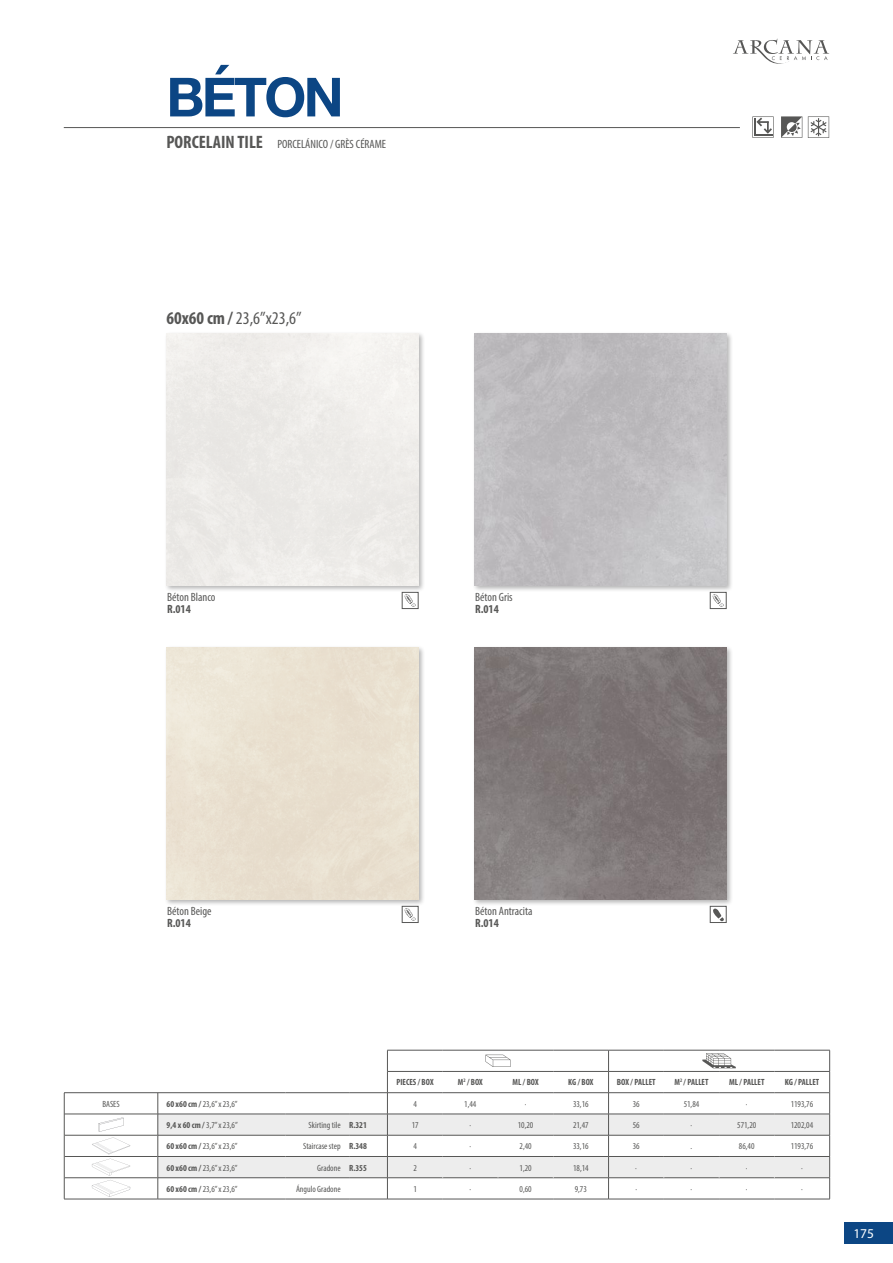
<style>
.page{position:relative;width:893px;height:1263px;background:#fff}
.page>*{position:absolute;margin:0;border:0;box-sizing:border-box;transform-origin:0 0}
.t1{font:700 54px "Helvetica Neue";letter-spacing:-.05em;color:#0c4684}
.t2{font:condensed 18px "Myriad Pro";color:#575756}
.t3{font:13.5px "Myriad Pro";color:#fff}
.t4{font:condensed 12px "Myriad Pro";color:#575756}
.t5{font:700 condensed 12px "Myriad Pro";color:#575756}
.t6{font:condensed 9px "Myriad Pro";color:#575756}
.t7{font:700 condensed 9px "Myriad Pro";color:#575756}
.s1{font-weight:700;font-size:18px}
.s2{font-weight:700}
</style>
<div class="page">
<svg style="left:733px;top:39px;width:96px;height:25px"></svg>
<hr style="left:64px;top:127px;width:676px;height:1px;background:#575756">
<svg style="left:752px;top:116px;width:22px;height:22px"></svg>
<svg style="left:808px;top:116px;width:21px;height:22px"></svg>
<div style="left:472px;top:331px;width:261px;height:261px;background:#000;opacity:.3"></div>
<img style="left:474px;top:333px;width:253px;height:253px">
<div style="left:472px;top:645px;width:261px;height:261px;background:#000;opacity:.3"></div>
<img style="left:474px;top:647px;width:253px;height:252px">
<div style="left:710px;top:592px;width:17px;height:17px;border:1px solid #575756"></div>
<svg style="left:711px;top:592px;width:14px;height:16px"></svg>
<div style="left:710px;top:906px;width:17px;height:17px;border:1px solid #575756"></div>
<svg style="left:711px;top:906px;width:14px;height:16px"></svg>
<div style="left:164px;top:331px;width:261px;height:261px;background:#000;opacity:.3"></div>
<div style="left:166px;top:333px;width:253px;height:253px;background:#eeece9"></div>
<div style="left:164px;top:645px;width:261px;height:261px;background:#000;opacity:.3"></div>
<img style="left:166px;top:647px;width:253px;height:252px">
<div style="left:402px;top:592px;width:17px;height:17px;border:1px solid #575756"></div>
<svg style="left:403px;top:592px;width:14px;height:16px"></svg>
<div style="left:402px;top:906px;width:17px;height:17px;border:1px solid #575756"></div>
<svg style="left:403px;top:906px;width:14px;height:16px"></svg>
<svg style="left:781px;top:116px;width:21px;height:22px"></svg>
<hr style="left:64px;top:1135px;width:94px;height:1px;background:#575756">
<hr style="left:64px;top:1156px;width:94px;height:1px;background:#575756">
<hr style="left:64px;top:1177px;width:94px;height:1px;background:#575756">
<hr style="left:64px;top:1199px;width:94px;height:1px;background:#575756">
<hr style="left:158px;top:1199px;width:127px;height:1px;background:#575756">
<hr style="left:285px;top:1199px;width:64px;height:1px;background:#575756">
<hr style="left:349px;top:1199px;width:38px;height:1px;background:#575756">
<hr style="left:64px;top:1114px;width:94px;height:1px;background:#575756">
<hr style="left:64px;top:1092px;width:94px;height:1px;background:#575756">
<svg style="left:64px;top:1093px;width:1px;height:106px"></svg>
<hr style="left:387px;top:1199px;width:56px;height:1px;background:#575756">
<hr style="left:443px;top:1199px;width:55px;height:1px;background:#575756">
<hr style="left:498px;top:1199px;width:55px;height:1px;background:#575756">
<hr style="left:553px;top:1199px;width:56px;height:1px;background:#575756">
<hr style="left:609px;top:1199px;width:55px;height:1px;background:#575756">
<hr style="left:664px;top:1199px;width:55px;height:1px;background:#575756">
<hr style="left:719px;top:1199px;width:55px;height:1px;background:#575756">
<hr style="left:774px;top:1199px;width:56px;height:1px;background:#575756">
<svg style="left:158px;top:1050px;width:672px;height:149px"></svg>
<svg style="left:92px;top:1117px;width:38px;height:80px"></svg>
<div style="left:845px;top:1222px;width:48px;height:21px;background:#0c4684"></div>
<h1 class="t1" style="left:166px;top:64px;width:179px">BÉTON</h1>
<h3 class="t4" style="left:166px;top:137px;width:221px"><span class="s1">PORCELAIN TILE</span> PORCELÁNICO / GRÈS CÉRAME</h3>
<h2 class="t2" style="left:166px;top:307px;width:137px"><span class="s2">60x60 cm /</span> 23,6”x23,6”</h2>
<h3 class="t4" style="left:167px;top:590px;width:50px">Béton Blanco</h3>
<h3 class="t5" style="left:167px;top:601px;width:25px">R.014</h3>
<h3 class="t4" style="left:475px;top:590px;width:39px">Béton Gris</h3>
<h3 class="t5" style="left:475px;top:601px;width:25px">R.014</h3>
<h3 class="t4" style="left:167px;top:904px;width:46px">Béton Beige</h3>
<h3 class="t5" style="left:167px;top:915px;width:25px">R.014</h3>
<h3 class="t4" style="left:475px;top:904px;width:59px">Béton Antracita</h3>
<h3 class="t5" style="left:475px;top:915px;width:25px">R.014</h3>
<p class="t7" style="left:396px;top:1077px;width:39px">PIECES / BOX</p>
<p class="t7" style="left:458px;top:1077px;width:26px">M<sup>2</sup> / BOX</p>
<p class="t7" style="left:513px;top:1077px;width:28px">ML / BOX</p>
<p class="t7" style="left:568px;top:1077px;width:27px">KG / BOX</p>
<p class="t7" style="left:617px;top:1077px;width:40px">BOX / PALLET</p>
<p class="t7" style="left:674px;top:1077px;width:36px">M<sup>2</sup> / PALLET</p>
<p class="t7" style="left:729px;top:1077px;width:37px">ML / PALLET</p>
<p class="t7" style="left:785px;top:1077px;width:36px">KG / PALLET</p>
<p class="t6" style="left:102px;top:1098px;width:19px">BASES</p>
<p class="t6" style="left:166px;top:1098px;width:73px"><span class="s2">60 x60 cm /</span> 23,6” x 23,6”</p>
<p class="t6" style="left:413px;top:1098px;width:5px">4</p>
<p class="t6" style="left:464px;top:1098px;width:14px">1,44</p>
<p class="t6" style="left:525px;top:1098px;width:3px">·</p>
<p class="t6" style="left:573px;top:1098px;width:17px">33,16</p>
<p class="t6" style="left:633px;top:1098px;width:8px">36</p>
<p class="t6" style="left:684px;top:1098px;width:17px">51,84</p>
<p class="t6" style="left:746px;top:1098px;width:3px">·</p>
<p class="t6" style="left:791px;top:1098px;width:24px">1193,76</p>
<p class="t6" style="left:166px;top:1119px;width:73px"><span class="s2">9,4 x 60 cm /</span> 3,7” x 23,6”</p>
<p class="t6" style="left:309px;top:1119px;width:60px">Skirting tile <span class="s2">R.321</span></p>
<p class="t6" style="left:412px;top:1119px;width:8px">17</p>
<p class="t6" style="left:469px;top:1119px;width:3px">·</p>
<p class="t6" style="left:518px;top:1119px;width:17px">10,20</p>
<p class="t6" style="left:573px;top:1119px;width:17px">21,47</p>
<p class="t6" style="left:633px;top:1119px;width:8px">56</p>
<p class="t6" style="left:691px;top:1119px;width:3px">·</p>
<p class="t6" style="left:737px;top:1119px;width:21px">571,20</p>
<p class="t6" style="left:791px;top:1119px;width:24px">1202,04</p>
<p class="t6" style="left:166px;top:1141px;width:73px"><span class="s2">60 x60 cm /</span> 23,6” x 23,6”</p>
<p class="t6" style="left:303px;top:1141px;width:65px">Staircase step <span class="s2">R.348</span></p>
<p class="t6" style="left:413px;top:1141px;width:5px">4</p>
<p class="t6" style="left:469px;top:1141px;width:3px">·</p>
<p class="t6" style="left:520px;top:1141px;width:14px">2,40</p>
<p class="t6" style="left:573px;top:1141px;width:17px">33,16</p>
<p class="t6" style="left:633px;top:1141px;width:8px">36</p>
<p class="t6" style="left:691px;top:1141px;width:3px">.</p>
<p class="t6" style="left:739px;top:1141px;width:17px">86,40</p>
<p class="t6" style="left:791px;top:1141px;width:24px">1193,76</p>
<p class="t6" style="left:166px;top:1162px;width:73px"><span class="s2">60 x60 cm /</span> 23,6” x 23,6”</p>
<p class="t6" style="left:317px;top:1162px;width:51px">Gradone <span class="s2">R.355</span></p>
<p class="t6" style="left:413px;top:1162px;width:5px">2</p>
<p class="t6" style="left:469px;top:1162px;width:3px">·</p>
<p class="t6" style="left:520px;top:1162px;width:14px">1,20</p>
<p class="t6" style="left:573px;top:1162px;width:17px">18,14</p>
<p class="t6" style="left:635px;top:1162px;width:3px">·</p>
<p class="t6" style="left:691px;top:1162px;width:3px">·</p>
<p class="t6" style="left:746px;top:1162px;width:3px">·</p>
<p class="t6" style="left:801px;top:1162px;width:3px">·</p>
<p class="t6" style="left:166px;top:1183px;width:73px"><span class="s2">60 x60 cm /</span> 23,6” x 23,6”</p>
<p class="t6" style="left:296px;top:1183px;width:46px">Ángulo Gradone</p>
<p class="t6" style="left:413px;top:1183px;width:5px">1</p>
<p class="t6" style="left:469px;top:1183px;width:3px">·</p>
<p class="t6" style="left:520px;top:1183px;width:14px">0,60</p>
<p class="t6" style="left:575px;top:1183px;width:14px">9,73</p>
<p class="t6" style="left:635px;top:1183px;width:3px">·</p>
<p class="t6" style="left:691px;top:1183px;width:3px">·</p>
<p class="t6" style="left:746px;top:1183px;width:3px">·</p>
<p class="t6" style="left:801px;top:1183px;width:3px">·</p>
<h3 class="t3" style="left:853px;top:1225px;width:22px">175</h3>
</div>
